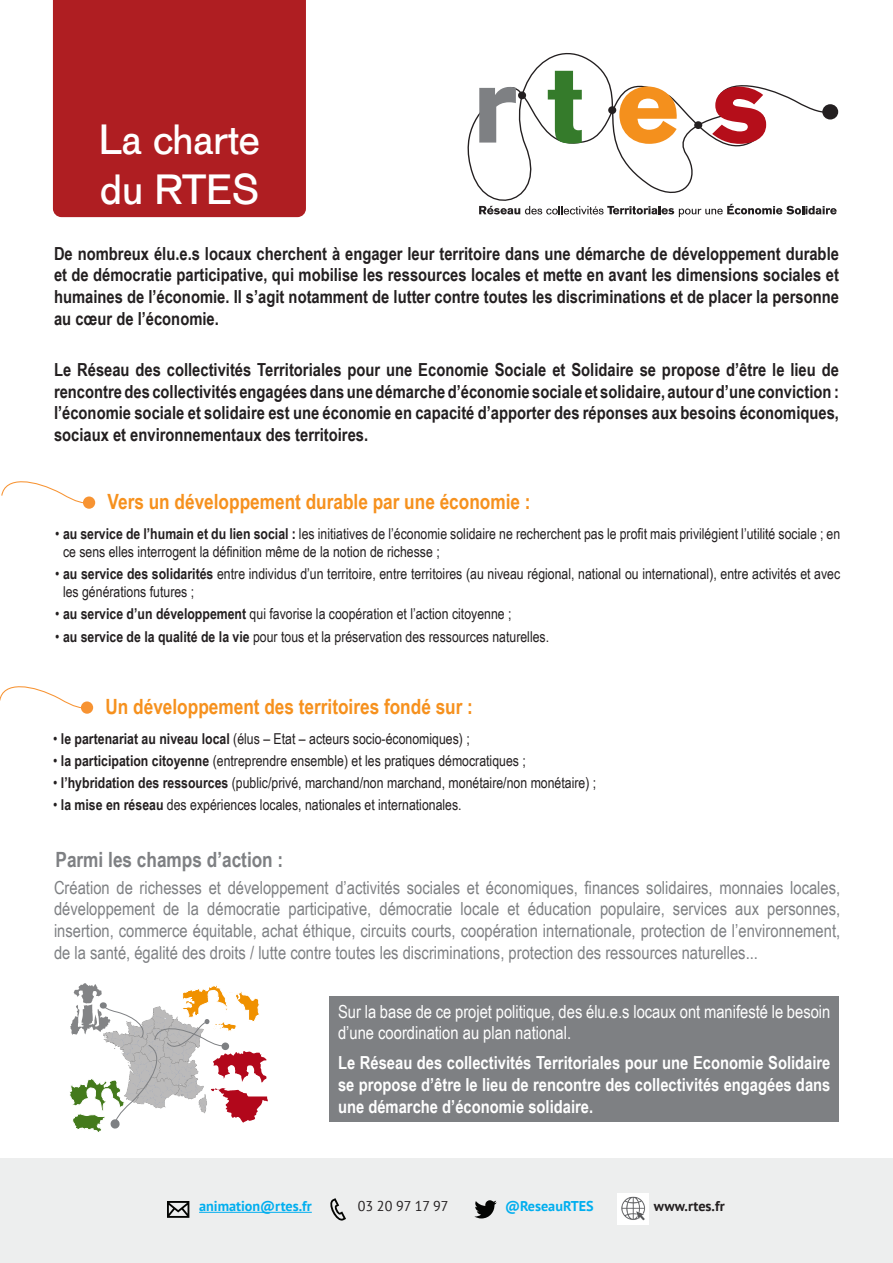
<style>
.page{position:relative;width:893px;height:1263px;background:#fff}
.page>*{position:absolute;margin:0;border:0;box-sizing:border-box;transform-origin:0 0}
.t1{font:42px "AG Old Face";color:#fff}
.t2{font:700 21px "Arial Narrow";color:#f6911e}
.t3{font:700 21px "Arial Narrow";color:#7e8083}
.t4{font:700 18px/21.6px "Arial Narrow";color:#231f20;text-align:justify}
.t5{font:18px/21.6px "Arial Narrow";color:#7e8083;text-align:justify}
.t6{font:700 18px/21.6px "Arial Narrow";color:#fff;text-align:justify}
.t7{font:18px/21.6px "Arial Narrow";color:#fff}
.t8{font:15px/18px "Arial Narrow";color:#231f20}
.t9{font:700 14.25px "PT Sans";color:#00aeef}
.t10{font:700 14.25px "PT Sans";letter-spacing:.01em;color:#231f20}
.t11{font:14.25px "PT Sans";color:#231f20}
.s1{font-weight:700}
</style>
<div class="page">
<svg style="left:468px;top:53px;width:281px;height:151px"></svg>
<div style="left:608px;top:106px;width:8px;height:8px;background:#231f20;border-radius:50%"></div>
<div style="left:518px;top:91px;width:8px;height:8px;background:#231f20;border-radius:50%"></div>
<div style="left:694px;top:121px;width:8px;height:8px;background:#231f20;border-radius:50%"></div>
<div style="left:822px;top:104px;width:16px;height:16px;background:#231f20;border-radius:50%"></div>
<svg style="left:479px;top:87px;width:37px;height:56px"></svg>
<svg style="left:548px;top:71px;width:34px;height:73px"></svg>
<svg style="left:619px;top:86px;width:58px;height:58px"></svg>
<svg style="left:712px;top:78px;width:120px;height:66px"></svg>
<svg style="left:479px;top:204px;width:358px;height:13px"></svg>
<div style="left:53px;top:0;width:253px;height:217px;background:#af1e22"></div>
<div style="left:83px;top:496px;width:12px;height:13px;background:#f79332;border-radius:50%"></div>
<svg style="left:1px;top:481px;width:89px;height:23px"></svg>
<div style="left:81px;top:701px;width:12px;height:13px;background:#f79332;border-radius:50%"></div>
<svg style="left:0;top:686px;width:88px;height:22px"></svg>
<div style="left:330px;top:996px;width:509px;height:125px;background:#7e8083"></div>
<svg style="left:70px;top:983px;width:198px;height:149px"></svg>
<div style="left:0;top:1159px;width:893px;height:104px;background:#edeeee"></div>
<svg style="left:330px;top:1198px;width:16px;height:22px"></svg>
<svg style="left:167px;top:1201px;width:22px;height:17px"></svg>
<svg style="left:474px;top:1200px;width:23px;height:18px"></svg>
<img style="left:618px;top:1194px;width:30px;height:30px">
<hr style="left:199px;top:1212px;width:113px;height:1px;background:#00aeef">
<p class="t1" style="left:99px;top:115px;width:163px">La charte</p>
<p class="t1" style="left:100px;top:165px;width:160px">du RTES</p>
<p class="t4" style="left:54px;top:242px;width:786px">De nombreux élu.e.s locaux cherchent à engager leur territoire dans une démarche de développement durable et de démocratie participative, qui mobilise les ressources locales et mette en avant les dimensions sociales et humaines de l’économie. Il s’agit notamment de lutter contre toutes les discriminations et de placer la personne au cœur de l’économie.</p>
<p class="t4" style="left:54px;top:358px;width:786px">Le Réseau des collectivités Territoriales pour une Economie Sociale et Solidaire se propose d’être le lieu de rencontre des collectivités engagées dans une démarche d’économie sociale et solidaire, autour d’une conviction : l’économie sociale et solidaire est une économie en capacité d’apporter des réponses aux besoins économiques, sociaux et environnementaux des territoires.</p>
<p class="t2" style="left:108px;top:485px;width:425px">Vers un développement durable par une économie :</p>
<p class="t8" style="left:63px;top:524px;width:779px;text-indent:-8px">• <span class="s1">au service de l’humain et du lien social :</span> les initiatives de l’économie solidaire ne recherchent pas le profit mais privilégient l’utilité sociale ; en ce sens elles interrogent la définition même de la notion de richesse ;</p>
<p class="t8" style="left:63px;top:564px;width:779px;text-indent:-8px">• <span class="s1">au service des solidarités</span> entre individus d’un territoire, entre territoires (au niveau régional, national ou international), entre activités et avec les générations futures ;</p>
<p class="t8" style="left:55px;top:604px;width:458px">• <span class="s1">au service d’un développement</span> qui favorise la coopération et l’action citoyenne ;</p>
<p class="t8" style="left:55px;top:627px;width:495px">• <span class="s1">au service de la qualité de la vie</span> pour tous et la préservation des ressources naturelles.</p>
<p class="t2" style="left:106px;top:690px;width:369px">Un développement des territoires fondé sur :</p>
<p class="t8" style="left:53px;top:729px;width:418px">• <span class="s1">le partenariat au niveau local</span> (élus – Etat – acteurs socio-économiques) ;</p>
<p class="t8" style="left:53px;top:751px;width:474px">• <span class="s1">la participation citoyenne</span> (entreprendre ensemble) et les pratiques démocratiques ;</p>
<p class="t8" style="left:53px;top:773px;width:545px">• <span class="s1">l’hybridation des ressources</span> (public/privé, marchand/non marchand, monétaire/non monétaire) ;</p>
<p class="t8" style="left:53px;top:796px;width:410px">• <span class="s1">la mise en réseau</span> des expériences locales, nationales et internationales.</p>
<p class="t3" style="left:56px;top:844px;width:229px">Parmi les champs d’action :</p>
<p class="t5" style="left:54px;top:876px;width:788px">Création de richesses et développement d’activités sociales et économiques, finances solidaires, monnaies locales, développement de la démocratie participative, démocratie locale et éducation populaire, services aux personnes, insertion, commerce équitable, achat éthique, circuits courts, coopération internationale, protection de l’environnement, de la santé, égalité des droits / lutte contre toutes les discriminations, protection des ressources naturelles...</p>
<p class="t7" style="left:338px;top:1000px;width:494px">Sur la base de ce projet politique, des élu.e.s locaux ont manifesté le besoin d’une coordination au plan national.</p>
<p class="t6" style="left:338px;top:1051px;width:494px">Le Réseau des collectivités Territoriales pour une Economie Solidaire se propose d’être le lieu de rencontre des collectivités engagées dans une démarche d’économie solidaire.</p>
<p class="t9" style="left:199px;top:1197px;width:114px">animation@rtes.fr</p>
<p class="t11" style="left:358px;top:1197px;width:92px">03 20 97 17 97</p>
<p class="t9" style="left:505px;top:1197px;width:90px">@ReseauRTES</p>
<p class="t10" style="left:654px;top:1196px;width:72px">www.rtes.fr</p>
</div>
